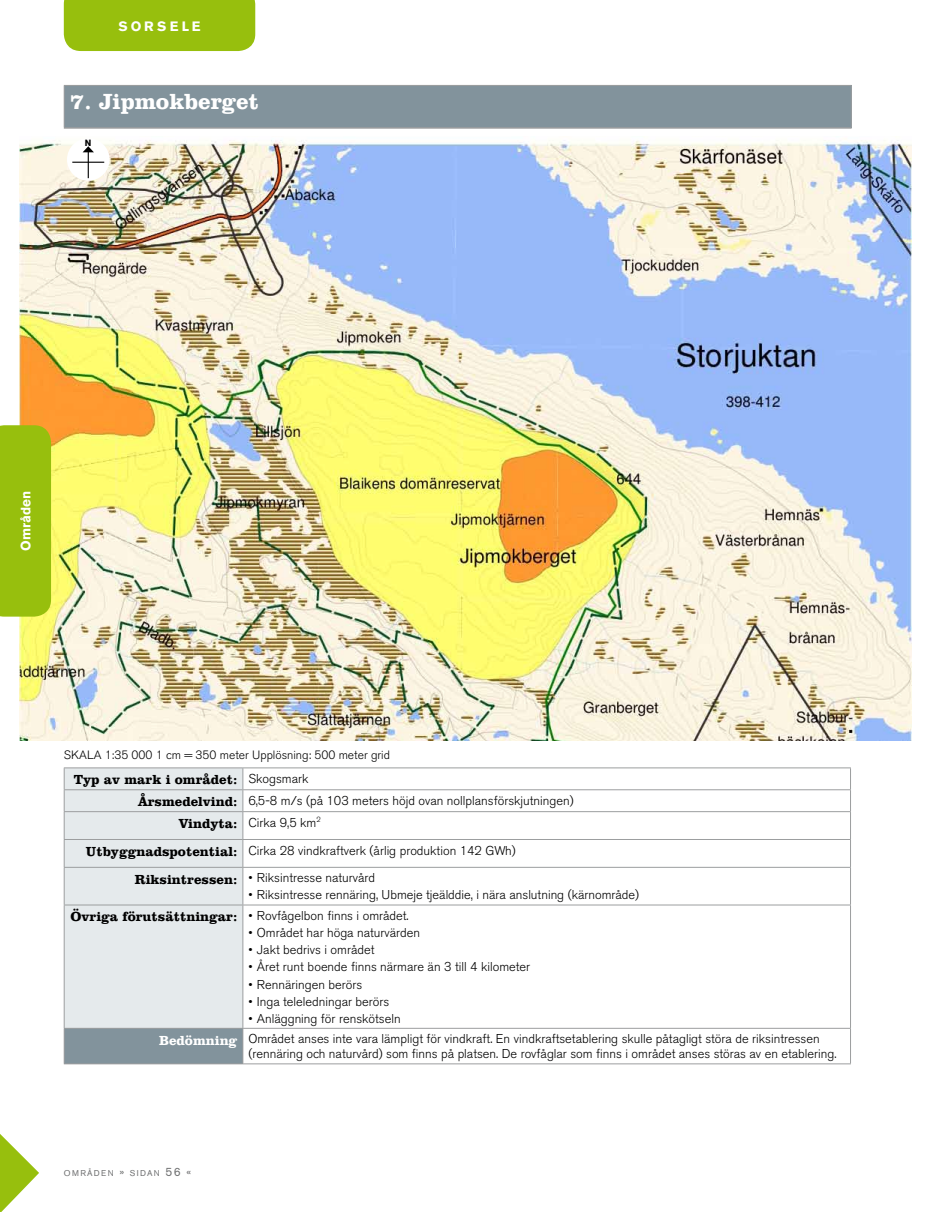
<style>
.page{position:relative;width:936px;height:1212px;background:#fff}
.page>*{position:absolute;margin:0;border:0;box-sizing:border-box;transform-origin:0 0}
.t1{font:700 22.5px "Clarendon BT";color:#fff}
.t2{font:700 13.5px "Clarendon BT";color:#000}
.t3{font:700 13.5px "Akzidenz Grotesk BE";color:#fff}
.t4{font:700 13.5px "Akzidenz Grotesk BE";letter-spacing:.23em;color:#fff}
.t5{font:300 12.75px/20.5px "Akzidenz Grotesk BE";color:#000}
.t6{font:300 12px "Akzidenz Grotesk BE";color:#000}
.t7{font:700 9px "Akzidenz Grotesk BE";color:#000}
.t8{font:8.4px "Akzidenz Grotesk BE";letter-spacing:.165em;color:#707172}
.s1{font-family:"Akzidenz Grotesk BE";font-weight:300;font-size:12.75px}
.s2{font-family:"Clarendon BT";font-weight:700;font-size:13.5px}
.s3{font-family:"Clarendon BT";font-weight:700;font-size:13.5px;color:#fff}
.s4{font-size:12px}
</style>
<div class="page">
<div style="left:64px;top:85px;width:787px;height:43px;background:#82939c"></div>
<hr style="left:64px;top:85px;width:787px;height:1px;background:#9c9e9f">
<hr style="left:64px;top:86px;width:1px;height:41px;background:#9c9e9f">
<hr style="left:850px;top:86px;width:1px;height:41px;background:#9c9e9f">
<hr style="left:64px;top:127px;width:787px;height:2px;background:#9c9e9f">
<div style="left:65px;top:768px;width:177px;height:260px;background:#e5eaec"></div>
<div style="left:64px;top:1028px;width:179px;height:36px;background:#82939c"></div>
<hr style="left:64px;top:767px;width:179px;height:1px;background:#9c9e9f">
<hr style="left:243px;top:767px;width:607px;height:1px;background:#9c9e9f">
<hr style="left:64px;top:789px;width:179px;height:1px;background:#9c9e9f">
<hr style="left:243px;top:789px;width:607px;height:1px;background:#9c9e9f">
<hr style="left:64px;top:811px;width:179px;height:1px;background:#9c9e9f">
<hr style="left:243px;top:811px;width:607px;height:1px;background:#9c9e9f">
<hr style="left:64px;top:839px;width:179px;height:1px;background:#9c9e9f">
<svg style="left:64px;top:768px;width:1px;height:99px"></svg>
<hr style="left:243px;top:839px;width:607px;height:1px;background:#9c9e9f">
<svg style="left:242px;top:768px;width:1px;height:99px"></svg>
<svg style="left:850px;top:768px;width:1px;height:99px"></svg>
<hr style="left:64px;top:867px;width:179px;height:1px;background:#9c9e9f">
<hr style="left:64px;top:868px;width:1px;height:36px;background:#9c9e9f">
<hr style="left:243px;top:867px;width:607px;height:1px;background:#9c9e9f">
<hr style="left:242px;top:868px;width:1px;height:36px;background:#9c9e9f">
<hr style="left:850px;top:868px;width:1px;height:36px;background:#9c9e9f">
<hr style="left:64px;top:904px;width:179px;height:1px;background:#9c9e9f">
<hr style="left:64px;top:905px;width:1px;height:123px;background:#9c9e9f">
<hr style="left:243px;top:904px;width:607px;height:1px;background:#9c9e9f">
<hr style="left:242px;top:905px;width:1px;height:123px;background:#9c9e9f">
<hr style="left:850px;top:905px;width:1px;height:123px;background:#9c9e9f">
<hr style="left:64px;top:1028px;width:179px;height:1px;background:#9c9e9f">
<hr style="left:64px;top:1029px;width:1px;height:34px;background:#9c9e9f">
<hr style="left:243px;top:1028px;width:607px;height:1px;background:#9c9e9f">
<hr style="left:242px;top:1029px;width:1px;height:34px;background:#9c9e9f">
<hr style="left:850px;top:1029px;width:1px;height:34px;background:#9c9e9f">
<hr style="left:64px;top:1063px;width:179px;height:1px;background:#9c9e9f">
<hr style="left:243px;top:1063px;width:607px;height:1px;background:#9c9e9f">
<img style="left:19px;top:140px;width:892px;height:600px">
<svg style="left:0;top:1134px;width:39px;height:78px"></svg>
<div style="left:0;top:425px;width:51px;height:192px;background:#97bf0d"></div>
<div style="left:64px;top:0;width:191px;height:51px;background:#97bf0d"></div>
<div style="left:67px;top:138px;width:42px;height:43px;background:#fff;border-radius:50%"></div>
<svg style="left:83px;top:146px;width:11px;height:32px"></svg>
<hr style="left:72px;top:162px;width:32px;height:1px;background:#000">
<p class="t4" style="left:119px;top:18px;width:83px">SORSELE</p>
<h1 class="t1" style="left:70px;top:88px;width:190px">7. Jipmokberget</h1>
<p class="t7" style="left:85px;top:138px;width:8px">N</p>
<p class="t3" style="left:18px;top:551px;width:61px;rotate:-90deg">Områden</p>
<p class="t6" style="left:64px;top:748px;width:328px">SKALA 1:35 000 1 cm = 350 meter Upplösning: 500 meter grid</p>
<p class="t2" style="left:74px;top:771px;width:236px">Typ av mark i området: <span class="s1">Skogsmark</span></p>
<p class="t5" style="left:179px;top:790px;width:396px;line-height:21.9px;text-indent:-41px"><span class="s2">Årsmedelvind:</span> 6,5-8 m/s (på 103 meters höjd ovan nollplansförskjutningen)<br><span class="s2">Vindyta:</span> Cirka 9,5 km<sup>2</sup></p>
<p class="t5" style="left:135px;top:836px;width:382px;line-height:27.9px;text-indent:-49px"><span class="s2">Utbyggnadspotential:</span> Cirka 28 vindkraftverk (årlig produktion 142 GWh)<br><span class="s2">Riksintressen:</span> • Riksintresse naturvård</p>
<p class="t5" style="left:71px;top:885px;width:570px;text-indent:178px">• Riksintresse rennäring, Ubmeje tjeälddie, i nära anslutning (kärnområde)<br><span class="s2">Övriga förutsättningar:</span> • Rovfågelbon finns i området.</p>
<p class="t5" style="left:248px;top:923px;width:173px">• Området har höga naturvärden</p>
<p class="t5" style="left:248px;top:940px;width:127px">• Jakt bedrivs i området</p>
<p class="t5" style="left:248px;top:957px;width:283px">• Året runt boende finns närmare än 3 till 4 kilometer</p>
<p class="t5" style="left:248px;top:974px;width:115px">• Rennäringen berörs</p>
<p class="t5" style="left:248px;top:991px;width:142px">• Inga teleledningar berörs</p>
<p class="t5" style="left:159px;top:1008px;width:662px;text-indent:89px">• Anläggning för renskötseln<br><span class="s3">Bedömning</span> Området anses inte vara lämpligt för vindkraft. En vindkraftsetablering skulle påtagligt störa de riksintressen</p>
<p class="t5" style="left:248px;top:1044px;width:589px">(rennäring och naturvård) som finns på platsen. De rovfåglar som finns i området anses störas av en etablering.</p>
<p class="t8" style="left:64px;top:1168px;width:129px">OMRÅDEN <span class="s4">»</span> SIDAN <span class="s4">56 «</span></p>
</div>
